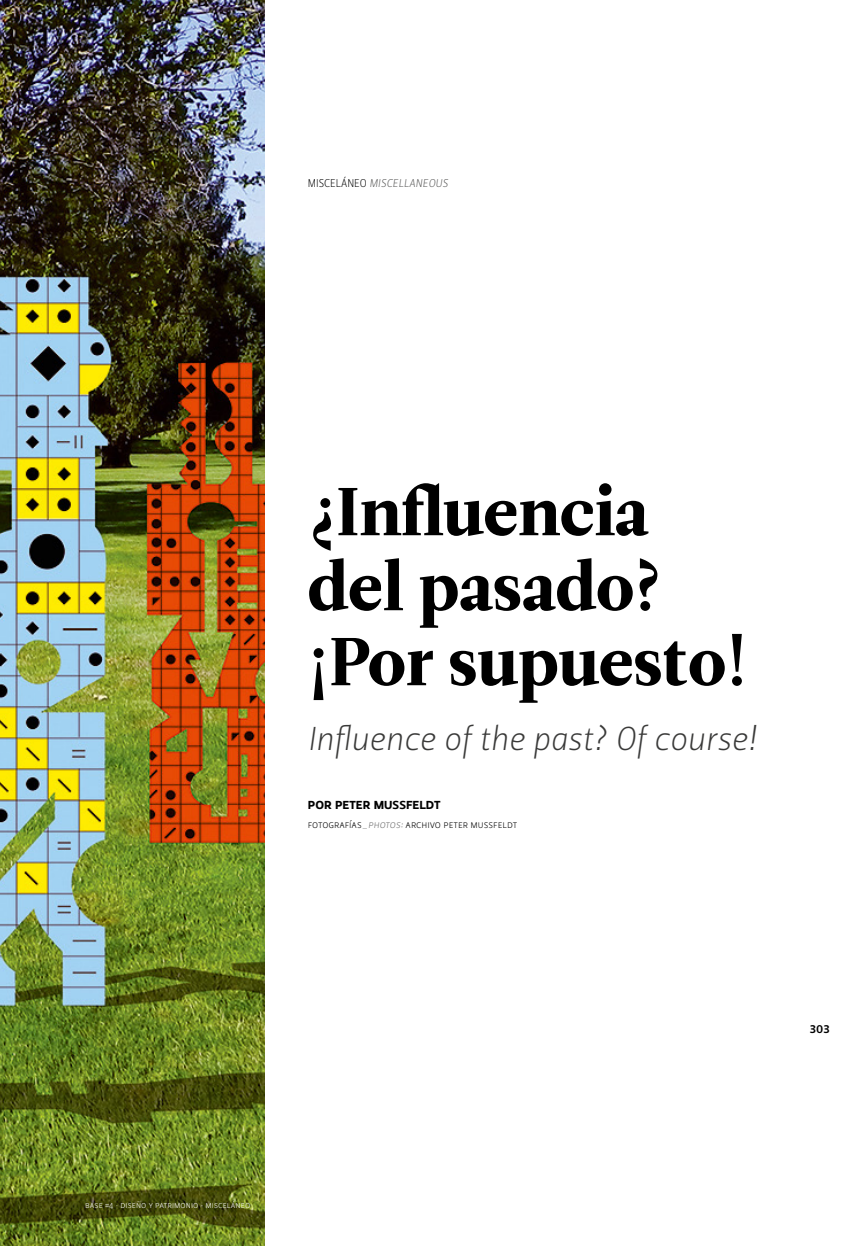
<style>
.page{position:relative;width:851px;height:1246px;background:#fff}
.page>*{position:absolute;margin:0;border:0;box-sizing:border-box;transform-origin:0 0}
.t1{font:67.5px/75px "Leitura Roman 4";color:#000}
.t2{font:33px "Leitura Sans Italic 1";color:#3a3a39}
.t3{font:15px "Leitura Sans Grot 3";color:#000}
.t4{font:12px "Leitura Sans Grot 3";color:#000}
.t5{font:11.25px "Leitura Sans Italic 1";letter-spacing:.015em;color:#565655}
.t6{font:10.5px "Leitura Sans Grot 1";color:#000}
.t7{font:9px "Leitura Sans Grot 1";letter-spacing:.01em;color:#fff}
.s1{font-family:"Leitura Sans Grot 1";color:#000}
.s2{font-family:"Leitura Sans Italic 1";color:#6e6e6e}
</style>
<div class="page">
<img style="left:0;top:0;width:265px;height:1246px">
<p class="t5" style="left:308px;top:176px;width:142px"><span class="s1">MISCELÁNEO</span> MISCELLANEOUS</p>
<h1 class="t1" style="left:308px;top:475px;width:441px">¿Influencia del pasado? ¡Por supuesto!</h1>
<h2 class="t2" style="left:308px;top:720px;width:450px">Influence of the past? Of course!</h2>
<h3 class="t3" style="left:308px;top:795px;width:133px">por peter mussfeldt</h3>
<p class="t6" style="left:308px;top:818px;width:211px">fotografías<span class="s2">_photos:</span> archivo peter mussfeldt</p>
<p class="t7" style="left:85px;top:1200px;width:167px">base #4 · diseño y patrimonio · misceláneo</p>
<p class="t4" style="left:809px;top:1022px;width:21px">303</p>
</div>
